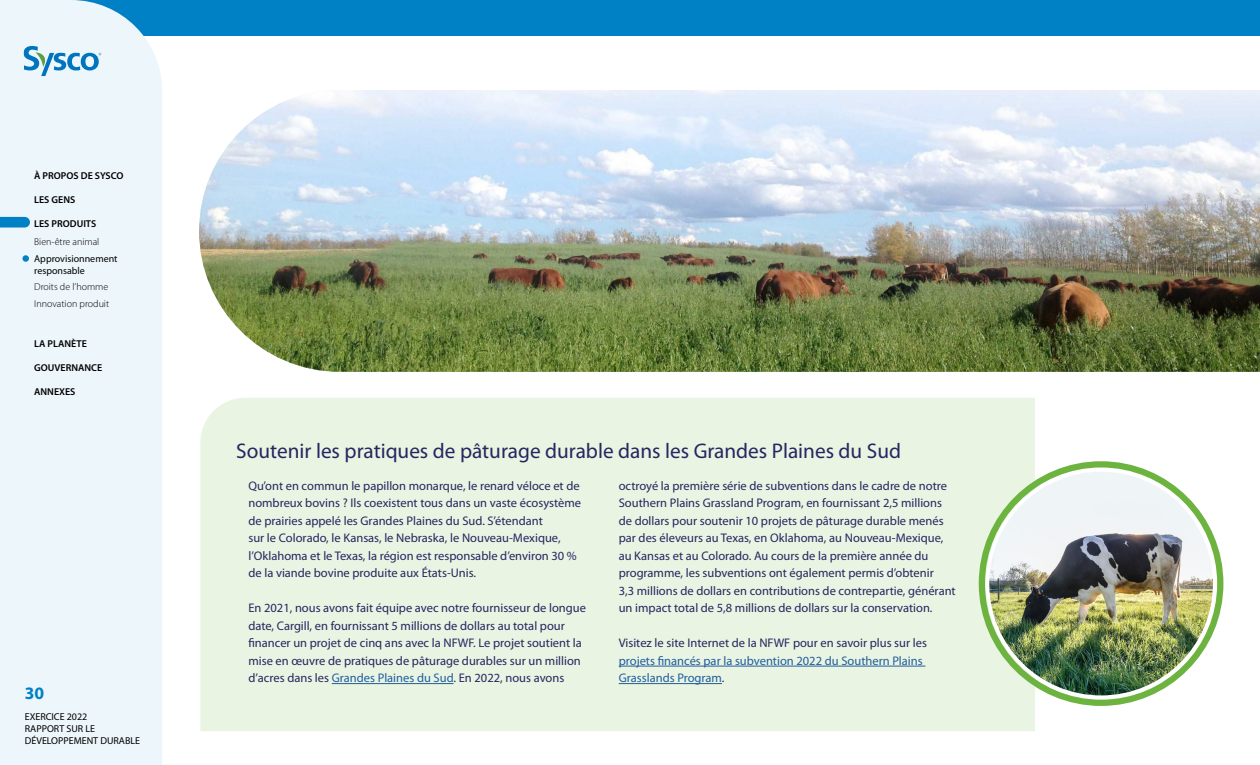
<style>
.page{position:relative;width:1260px;height:765px;background:#fff}
.page>*{position:absolute;margin:0;border:0;box-sizing:border-box;transform-origin:0 0}
.Sidebar_headline{font:21.25px "Myriad Pro";color:#282560}
.t1{font:700 17.5px "Myriad Pro";color:#0081c6}
.Sidebar_bodycopy{font:12.5px/17.5px "Myriad Pro";color:#282560}
.Sidebar_bodycopy-2{font:12.5px/17.5px "Myriad Pro";color:#215e9e}
.t2{font:10px/12px "Myriad Pro";color:#000}
.t3{font:600 10px "Myriad Pro";color:#000}
.t4{font:300 10px/16.5px "Myriad Pro";color:#000}
.s1{color:#215e9e}
.s2{color:#282560}
</style>
<div class="page">
<div style="left:0;top:0;width:1260px;height:36px;background:#0081c6"></div>
<div style="left:0;top:0;width:162px;height:765px;background:#edf6fb"></div>
<svg style="left:24px;top:44px;width:77px;height:32px;background:#a3cde5"></svg>
<svg style="left:0;top:217px;width:30px;height:11px"></svg>
<div style="left:22px;top:255px;width:7px;height:7px;background:#0081c6;border-radius:50%"></div>
<img style="left:199px;top:90px;width:1061px;height:282px">
<div style="left:200px;top:398px;width:835px;height:333px;background:#e9f4e2"></div>
<hr style="left:332px;top:683px;width:122px;height:1px;background:#215e9e">
<hr style="left:619px;top:666px;width:306px;height:1px;background:#215e9e">
<hr style="left:619px;top:683px;width:103px;height:1px;background:#215e9e">
<img style="left:988px;top:470px;width:227px;height:227px;border-radius:114px">
<div style="left:979px;top:461px;width:244px;height:245px;border:6px solid #6db33f;border-radius:50%"></div>
<p class="t3" style="left:34px;top:170px;width:91px">À PROPOS DE SYSCO</p>
<p class="t3" style="left:34px;top:194px;width:43px">LES GENS</p>
<p class="t3" style="left:34px;top:218px;width:64px">LES PRODUITS</p>
<p class="t4" style="left:34px;top:234px;width:67px">Bien-être animal</p>
<p class="t2" style="left:34px;top:253px;width:85px">Approvisionnement responsable</p>
<p class="t4" style="left:34px;top:279px;width:76px">Droits de l’homme<br>Innovation produit</p>
<p class="t3" style="left:34px;top:338px;width:54px">LA PLANÈTE</p>
<p class="t3" style="left:34px;top:362px;width:70px">GOUVERNANCE</p>
<p class="t3" style="left:34px;top:386px;width:43px">ANNEXES</p>
<h2 class="t1" style="left:25px;top:683px;width:21px">30</h2>
<p class="t2" style="left:25px;top:711px;width:117px">EXERCICE 2022<br>RAPPORT SUR LE<br>DÉVELOPPEMENT DURABLE</p>
<h1 class="Sidebar_headline" style="left:236px;top:439px;width:666px">Soutenir les pratiques de pâturage durable dans les Grandes Plaines du Sud</h1>
<p class="Sidebar_bodycopy" style="left:248px;top:477px;width:334px">Qu’ont en commun le papillon monarque, le renard véloce et de nombreux bovins ? Ils coexistent tous dans un vaste écosystème de prairies appelé les Grandes Plaines du Sud. S’étendant<br>sur le Colorado, le Kansas, le Nebraska, le Nouveau-Mexique, l’Oklahoma et le Texas, la région est responsable d’environ 30 % de la viande bovine produite aux États-Unis.</p>
<p class="Sidebar_bodycopy" style="left:248px;top:600px;width:339px">En 2021, nous avons fait équipe avec notre fournisseur de longue date, Cargill, en fournissant 5 millions de dollars au total pour financer un projet de cinq ans avec la NFWF. Le projet soutient la mise en œuvre de pratiques de pâturage durables sur un million d’acres dans les <span class="s1">Grandes Plaines du Sud</span>. En 2022, nous avons</p>
<p class="Sidebar_bodycopy" style="left:619px;top:477px;width:338px">octroyé la première série de subventions dans le cadre de notre Southern Plains Grassland Program, en fournissant 2,5 millions de dollars pour soutenir 10 projets de pâturage durable menés par des éleveurs au Texas, en Oklahoma, au Nouveau-Mexique, au Kansas et au Colorado. Au cours de la première année du programme, les subventions ont également permis d’obtenir<br>3,3 millions de dollars en contributions de contrepartie, générant un impact total de 5,8 millions de dollars sur la conservation.</p>
<p class="Sidebar_bodycopy-2" style="left:619px;top:635px;width:310px"><span class="s2">Visitez le site Internet de la NFWF pour en savoir plus sur les </span>projets financés par la subvention 2022 du Southern Plains<br>Grasslands Program<span class="s2">.</span></p>
</div>
